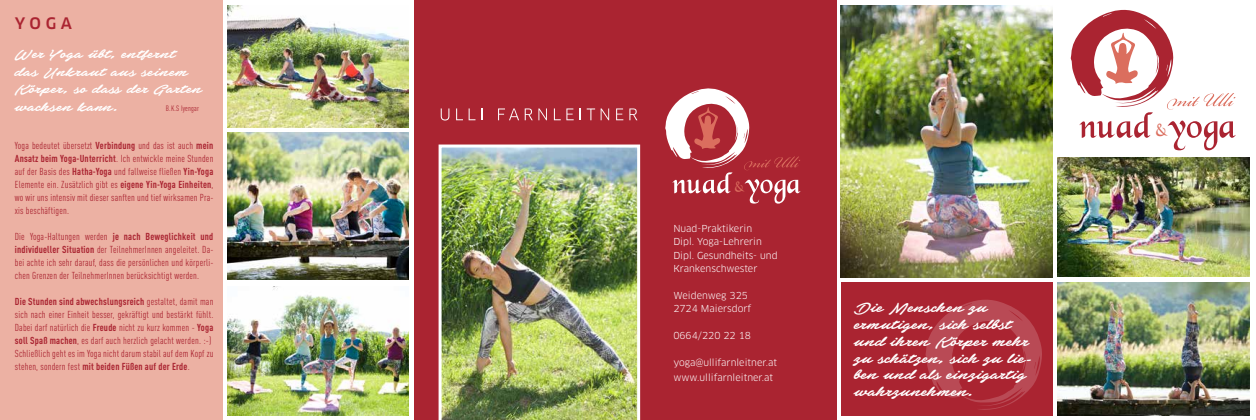
<style>
.page{position:relative;width:1256px;height:420px;background:#fff}
.page>*{position:absolute;margin:0;border:0;box-sizing:border-box;transform-origin:0 0}
.t1{font:16px "Black Chancery";color:#db6e5e}
.t2{font:500 15.5px "Clan";color:#aa2431}
.t3{font:14px/16.8px "Elevate PERSONALUSEONLY";color:#fff}
.t4{font:13.1px "Black Chancery";color:#db6e5e}
.t5{font:12.7px/17.4px "Elevate PERSONALUSEONLY";letter-spacing:.02em;color:#fff}
.t6{font:condensed 10px/13px "DIN Pro";letter-spacing:.02em;color:#aa2431;text-align:justify}
.t7{font:9.4px/13.4px "Clan";color:#fff}
.t8{font:condensed 7.8px "DIN Pro";letter-spacing:.02em;color:#aa2431}
.s1{font-weight:700}
</style>
<div class="page">
<img style="left:841px;top:6px;width:211px;height:271px">
<div style="left:841px;top:282px;width:211px;height:133px;background:#aa2431"></div>
<img style="left:1057px;top:282px;width:192px;height:133px">
<img style="left:1057px;top:157px;width:192px;height:119px">
<div style="left:414px;top:0;width:422px;height:420px;background:#aa2431"></div>
<img style="left:438px;top:144px;width:202px;height:276px">
<svg style="left:441px;top:108px;width:8px;height:12px"></svg>
<svg style="left:456px;top:108px;width:7px;height:12px"></svg>
<svg style="left:469px;top:108px;width:6px;height:12px"></svg>
<svg style="left:481px;top:108px;width:1px;height:12px"></svg>
<svg style="left:498px;top:108px;width:21px;height:12px"></svg>
<svg style="left:525px;top:108px;width:22px;height:12px"></svg>
<svg style="left:554px;top:108px;width:20px;height:12px"></svg>
<svg style="left:580px;top:108px;width:1px;height:12px"></svg>
<svg style="left:587px;top:108px;width:8px;height:12px"></svg>
<svg style="left:601px;top:108px;width:8px;height:12px"></svg>
<svg style="left:616px;top:108px;width:7px;height:12px"></svg>
<svg style="left:629px;top:108px;width:8px;height:12px"></svg>
<svg style="left:665px;top:88px;width:135px;height:115px"></svg>
<svg style="left:1071px;top:9px;width:165px;height:141px"></svg>
<svg style="left:925px;top:299px;width:117px;height:111px"></svg>
<div style="left:0;top:0;width:223px;height:420px;background:#ecb1a3"></div>
<img style="left:227px;top:132px;width:182px;height:147px">
<img style="left:227px;top:286px;width:182px;height:129px">
<img style="left:227px;top:6px;width:182px;height:121px">
<h2 class="t2" style="left:15px;top:14px;width:59px">YOGA</h2>
<p class="t5" style="left:15px;top:47px;width:189px">Wer Yoga übt, entfernt<br>das Unkraut aus seinem<br>Körper, so dass der Garten wachsen kann.</p>
<p class="t8" style="left:166px;top:103px;width:35px">B.K.S Iyengar</p>
<p class="t6" style="left:15px;top:138px;width:200px">Yoga bedeutet übersetzt <span class="s1">Verbindung</span> und das ist auch <span class="s1">mein Ansatz beim Yoga-Unterricht</span>. Ich entwickle meine Stunden auf der Basis des <span class="s1">Hatha-Yoga</span> und fallweise fließen <span class="s1">Yin-Yoga </span>Elemente ein. Zusätzlich gibt es <span class="s1">eigene Yin-Yoga Einheiten</span>, wo wir uns intensiv mit dieser sanften und tief wirksamen Pra&shy;xis beschäftigen.</p>
<p class="t6" style="left:15px;top:229px;width:200px">Die Yoga-Haltungen werden <span class="s1">je nach Beweglichkeit und individueller Situation</span> der TeilnehmerInnen angeleitet. Da&shy;bei achte ich sehr darauf, dass die persönlichen und körperli&shy;chen Grenzen der TeilnehmerInnen berücksichtigt werden.</p>
<p class="t6" style="left:15px;top:294px;width:200px;text-align:left"><span class="s1">Die Stunden sind abwechslungsreich</span> gestaltet, damit man sich nach einer Einheit besser, gekräftigt und bestärkt fühlt.<br>Dabei darf natürlich die <span class="s1">Freude</span> nicht zu kurz kommen - <span class="s1">Yoga soll Spaß machen</span>, es darf auch herzlich gelacht werden. :-)<br>Schließlich geht es im Yoga nicht darum stabil auf dem Kopf zu stehen, sondern fest <span class="s1">mit beiden Füßen auf der Erde</span>.</p>
<h3 class="t4" style="left:735px;top:179px;width:10px">&amp;</h3>
<p class="t7" style="left:673px;top:222px;width:106px">Nuad-Praktikerin<br>Dipl. Yoga-Lehrerin<br>Dipl. Gesundheits- und<br>Krankenschwester</p>
<p class="t7" style="left:673px;top:289px;width:80px">Weidenweg 325<br>2724 Maiersdorf</p>
<p class="t7" style="left:673px;top:329px;width:79px">0664/220 22 18</p>
<p class="t7" style="left:673px;top:354px;width:105px;line-height:15.5px">yoga@ullifarnleitner.at www.ullifarnleitner.at</p>
<h3 class="t3" style="left:854px;top:300px;width:180px">Die Menschen zu ermutigen, sich selbst und ihren Körper mehr zu schätzen, sich zu lie&shy;ben und als einzigartig wahrzunehmen.</h3>
<h1 class="t1" style="left:1156px;top:121px;width:12px">&amp;</h1>
</div>
